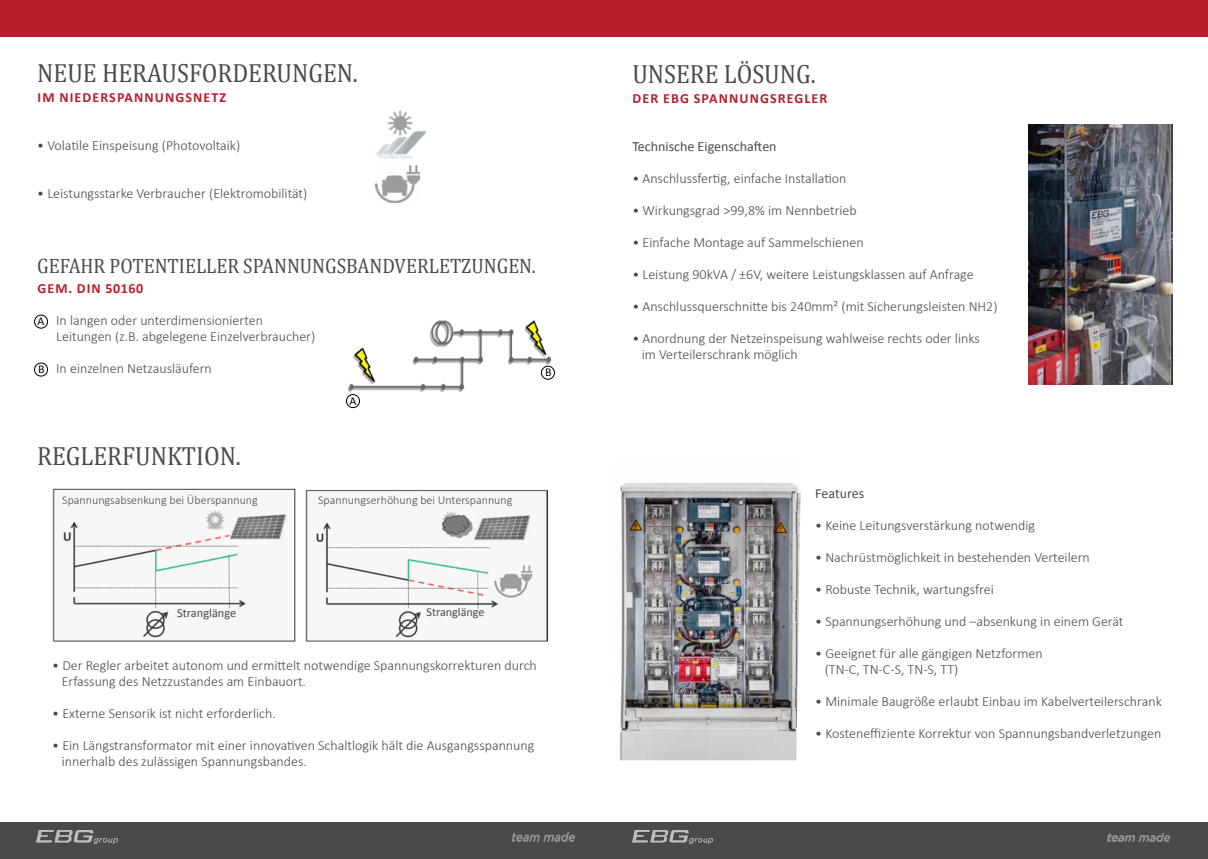
<style>
.page{position:relative;width:1208px;height:859px;background:#fff}
.page>*{position:absolute;margin:0;border:0;box-sizing:border-box;transform-origin:0 0}
.t1{font:26.4px "Cambria";color:#4a4a49;scale:.91 1}
.t2{font:20.9px "Cambria";color:#4a4a49;scale:.91 1}
.t3{font:300 14px/16px "Calibri";color:#4a4a49}
.t4{font:700 14px "Calibri";letter-spacing:.08em;color:#b61f29}
.t5{font:14px "Calibri";color:#4a4a49}
.t6{font:700 14px "Calibri";letter-spacing:.06em;color:#b61f29}
.t7{font:12.3px "Calibri";color:#4a4a49}
.t8{font:12.1px "Calibri";color:#4a4a49}
.t9{font:300 12px "Calibri";color:#4a4a49}
.t10{font:12px "Calibri";color:#000}
</style>
<div class="page">
<div style="left:0;top:0;width:1208px;height:37px;background:#b61f29"></div>
<div style="left:0;top:822px;width:612px;height:37px;background:#4a4a49"></div>
<div style="left:595px;top:822px;width:612px;height:37px;background:#4a4a49"></div>
<img style="left:37px;top:830px;width:80px;height:14px">
<img style="left:632px;top:830px;width:81px;height:14px">
<svg style="left:1108px;top:833px;width:62px;height:8px"></svg>
<svg style="left:512px;top:833px;width:62px;height:8px"></svg>
<img style="left:376px;top:165px;width:43px;height:37px">
<img style="left:376px;top:110px;width:50px;height:49px">
<img style="left:52px;top:488px;width:244px;height:154px">
<img style="left:306px;top:489px;width:242px;height:153px">
<img style="left:1029px;top:125px;width:143px;height:259px">
<img style="left:620px;top:483px;width:181px;height:277px">
<img style="left:346px;top:320px;width:209px;height:85px">
<div style="left:34px;top:315px;width:14px;height:14px;border:1px solid #000;border-radius:50%"></div>
<div style="left:346px;top:394px;width:14px;height:14px;border:1px solid #000;border-radius:50%"></div>
<div style="left:34px;top:362px;width:14px;height:15px;border:1px solid #000;border-radius:50%"></div>
<div style="left:541px;top:366px;width:14px;height:14px;border:1px solid #000;border-radius:50%"></div>
<h1 class="t1" style="left:37px;top:58px;width:354px">NEUE HERAUSFORDERUNGEN.</h1>
<p class="t4" style="left:37px;top:89px;width:190px">IM NIEDERSPANNUNGSNETZ</p>
<p class="t3" style="left:37px;top:138px;width:204px">• Volatile Einspeisung (Photovoltaik)</p>
<p class="t3" style="left:37px;top:186px;width:272px">• Leistungsstarke Verbraucher (Elektromobilität)</p>
<h2 class="t2" style="left:37px;top:254px;width:549px">GEFAHR POTENTIELLER SPANNUNGSBANDVERLETZUNGEN.</h2>
<p class="t6" style="left:37px;top:280px;width:107px">GEM. DIN 50160</p>
<p class="t3" style="left:56px;top:313px;width:261px">In langen oder unterdimensionierten<br>Leitungen (z.B. abgelegene Einzelverbraucher)</p>
<p class="t3" style="left:56px;top:361px;width:157px">In einzelnen Netzausläufern</p>
<p class="t10" style="left:37px;top:314px;width:8px">A</p>
<p class="t10" style="left:38px;top:361px;width:8px">B</p>
<p class="t10" style="left:545px;top:365px;width:8px">B</p>
<h1 class="t1" style="left:37px;top:440px;width:225px">REGLERFUNKTION.</h1>
<p class="t10" style="left:349px;top:393px;width:8px">A</p>
<p class="t9" style="left:62px;top:492px;width:197px">Spannungsabsenkung bei Überspannung</p>
<p class="t9" style="left:318px;top:493px;width:196px">Spannungserhöhung bei Unterspannung</p>
<p class="t7" style="left:177px;top:605px;width:61px">Stranglänge</p>
<p class="t8" style="left:426px;top:604px;width:59px">Stranglänge</p>
<p class="t3" style="left:62px;top:657px;width:477px;text-indent:-9px">• Der Regler arbeitet autonom und ermittelt notwendige Spannungskorrekturen durch<br>Erfassung des Netzzustandes am Einbauort.</p>
<p class="t3" style="left:52px;top:705px;width:225px">• Externe Sensorik ist nicht erforderlich.</p>
<p class="t3" style="left:62px;top:737px;width:474px;text-indent:-9px">• Ein Längstransformator mit einer innovativen Schaltlogik hält die Ausgangsspannung innerhalb des zulässigen Spannungsbandes.</p>
<h1 class="t1" style="left:632px;top:58px;width:203px">UNSERE LÖSUNG.</h1>
<p class="t4" style="left:632px;top:89px;width:196px">DER EBG SPANNUNGSREGLER</p>
<p class="t5" style="left:632px;top:137px;width:146px">Technische Eigenschaften</p>
<p class="t3" style="left:632px;top:170px;width:216px">• Anschlussfertig, einfache Installation</p>
<p class="t3" style="left:632px;top:202px;width:226px">• Wirkungsgrad &gt;99,8% im Nennbetrieb</p>
<p class="t3" style="left:632px;top:234px;width:233px">• Einfache Montage auf Sammelschienen</p>
<p class="t3" style="left:632px;top:266px;width:343px">• Leistung 90kVA / ±6V, weitere Leistungsklassen auf Anfrage</p>
<p class="t3" style="left:632px;top:298px;width:367px">• Anschlussquerschnitte bis 240mm² (mit Sicherungsleisten NH2)</p>
<p class="t3" style="left:642px;top:330px;width:339px;text-indent:-9px">• Anordnung der Netzeinspeisung wahlweise rechts oder links im Verteilerschrank möglich</p>
<p class="t5" style="left:815px;top:484px;width:50px">Features</p>
<p class="t3" style="left:815px;top:517px;width:221px">• Keine Leitungsverstärkung notwendig</p>
<p class="t3" style="left:815px;top:549px;width:276px">• Nachrüstmöglichkeit in bestehenden Verteilern</p>
<p class="t3" style="left:815px;top:581px;width:180px">• Robuste Technik, wartungsfrei</p>
<p class="t3" style="left:815px;top:613px;width:310px">• Spannungserhöhung und –absenkung in einem Gerät</p>
<p class="t3" style="left:824px;top:645px;width:219px;text-indent:-9px">• Geeignet für alle gängigen Netzformen (TN-C, TN-C-S, TN-S, TT)</p>
<p class="t3" style="left:815px;top:693px;width:348px">• Minimale Baugröße erlaubt Einbau im Kabelverteilerschrank</p>
<p class="t3" style="left:815px;top:725px;width:347px">• Kosteneffiziente Korrektur von Spannungsbandverletzungen</p>
</div>
